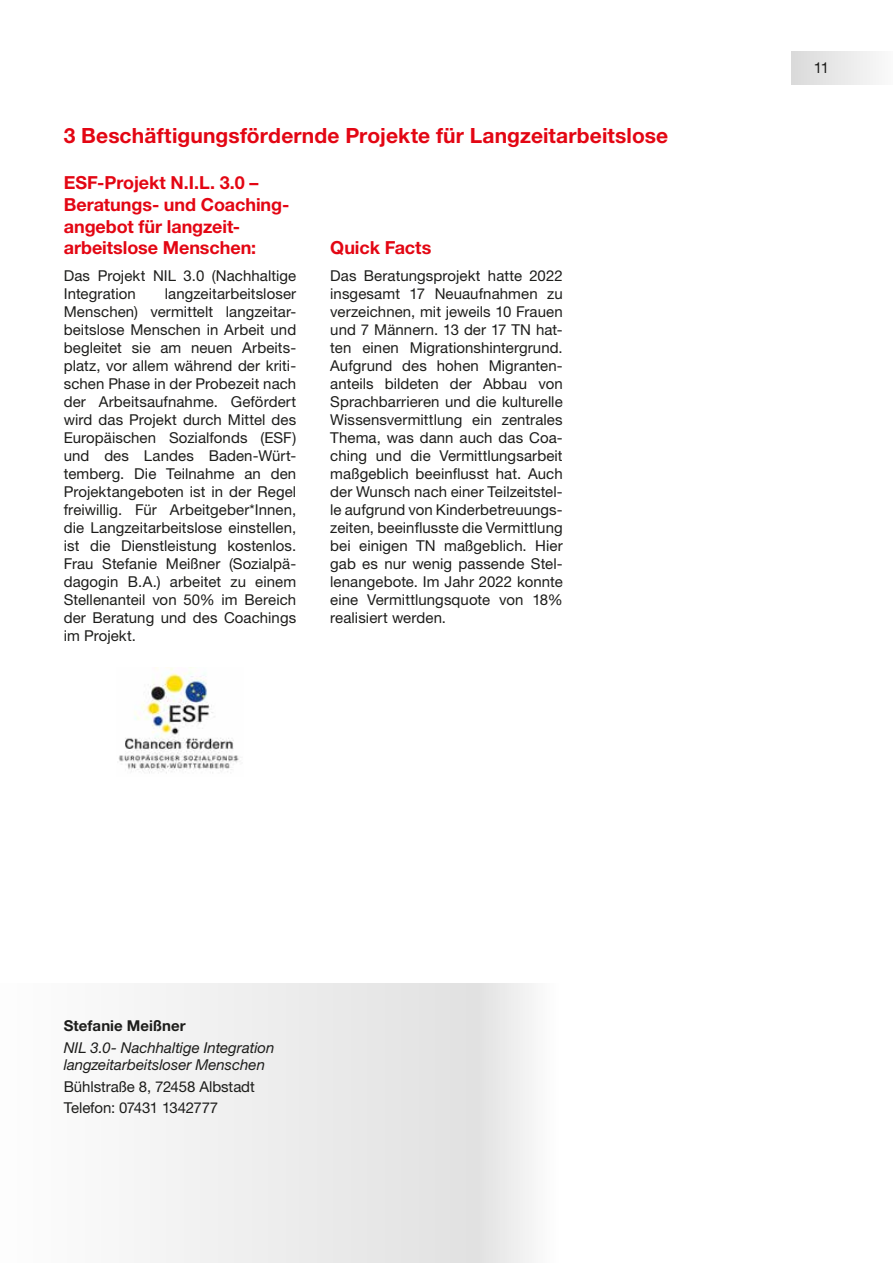
<style>
.page{position:relative;width:893px;height:1263px;background:#fff}
.page>*{position:absolute;margin:0;border:0;box-sizing:border-box;transform-origin:0 0}
.t1{font:700 21px "Helvetica Neue LT Std";letter-spacing:.005em;color:#e30613}
.t2{font:700 18px/21.6px "Helvetica Neue LT Std";letter-spacing:-.005em;color:#e30613}
.t3{font:15px/18px "Helvetica Neue LT Std";letter-spacing:.005em;color:#1d1d1b;text-align:justify}
.t4{font:italic 15px/17.2px "Helvetica Neue LT Std";color:#1d1d1b}
.t5{font:15px "Helvetica Neue LT Std";letter-spacing:-.015em;color:#1d1d1b}
.t6{font:700 15px "Helvetica Neue LT Std";letter-spacing:.005em;color:#1d1d1b}
</style>
<div class="page">
<div style="left:791px;top:51px;width:102px;height:33px;background:linear-gradient(to right,#d9d9d9,#fafafa)"></div>
<svg style="left:150px;top:983px;width:382px;height:280px;fill:#ebebeb"></svg>
<img style="left:118px;top:668px;width:121px;height:106px">
<p class="t1" style="left:64px;top:122px;width:606px">3 Beschäftigungsfördernde Projekte für Langzeitarbeitslose</p>
<p class="t2" style="left:64px;top:172px;width:196px">ESF-Projekt N.I.L. 3.0 –</p>
<p class="t2" style="left:64px;top:193px;width:227px">Beratungs- und Coaching&shy;angebot für langzeit&shy;arbeitslose Menschen:</p>
<p class="t3" style="left:64px;top:266px;width:234px">Das Projekt NIL 3.0 (Nachhaltige<br>Integration</p>
<p class="t2" style="left:330px;top:237px;width:103px">Quick Facts</p>
<p class="t3" style="left:330px;top:266px;width:234px">Das Beratungsprojekt hatte 2022 insgesamt 17 Neuaufnahmen zu verzeichnen, mit jeweils 10 Frauen und 7 Männern. 13 der 17 TN hat&shy;ten einen Migrationshintergrund.<br>Aufgrund des hohen Migranten&shy;anteils bildeten der Abbau von Sprachbarrieren und die kulturelle Wissensvermittlung ein zentrales Thema, was dann auch das Coa&shy;ching und die Vermittlungsarbeit maßgeblich beeinflusst hat. Auch der Wunsch nach einer Teilzeitstel&shy;le aufgrund von Kinderbetreuungs&shy;zeiten, beeinflusste die Vermittlung bei einigen TN maßgeblich. Hier gab es nur wenig passende Stel&shy;lenangebote. Im Jahr 2022 konnte eine Vermittlungsquote von 18% realisiert werden.</p>
<p class="t3" style="left:64px;top:284px;width:234px;text-indent:101px">langzeitarbeitsloser Menschen) vermittelt langzeitar&shy;beitslose Menschen in Arbeit und begleitet sie am neuen Arbeits&shy;platz, vor allem während der kriti&shy;schen Phase in der Probezeit nach der Arbeitsaufnahme. Gefördert wird das Projekt durch Mittel des Europäischen Sozialfonds (ESF) und des Landes Baden-Würt&shy;temberg. Die Teilnahme an den Projektangeboten ist in der Regel freiwillig. Für Arbeitgeber*Innen, die Langzeitarbeitslose einstellen, ist die Dienstleistung kostenlos.<br>Frau Stefanie Meißner (Sozialpä&shy;dagogin B.A.) arbeitet zu einem Stellenanteil von 50% im Bereich der Beratung und des Coachings im Projekt.</p>
<p class="t3" style="left:814px;top:58px;width:17px">11</p>
<p class="t6" style="left:64px;top:1017px;width:123px">Stefanie Meißner</p>
<p class="t4" style="left:64px;top:1038px;width:212px">NIL 3.0- Nachhaltige Integration langzeitarbeitsloser Menschen</p>
<p class="t3" style="left:64px;top:1077px;width:193px">Bühlstraße 8, 72458 Albstadt</p>
<p class="t5" style="left:64px;top:1099px;width:156px">Telefon: 07431 1342777</p>
</div>
